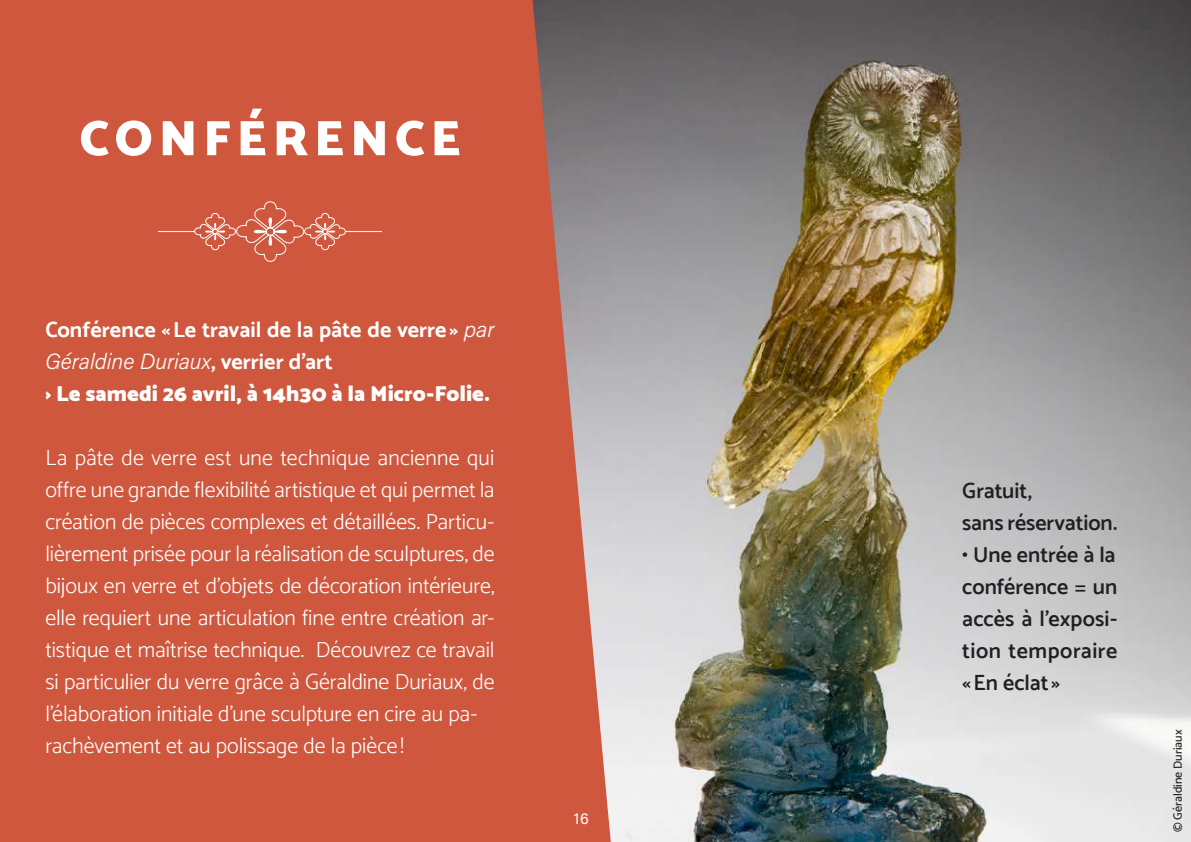
<style>
.page{position:relative;width:1191px;height:842px;background:#fff}
.page>*{position:absolute;margin:0;border:0;box-sizing:border-box;transform-origin:0 0}
.t1{font:900 50px "Catamaran";letter-spacing:.115em;color:#fff}
.t2{font:300 22px/32px "Catamaran";letter-spacing:-.005em;color:#fff}
.t3{font:600 22px/32px "Catamaran";color:#231f20}
.t4{font:700 22px "Catamaran";letter-spacing:-.005em;color:#fff}
.t5{font:900 22px "Catamaran";color:#fff}
.t6{font:22px "Acumin Variable Concept";letter-spacing:-.005em;color:#fff}
.t7{font:16px "Acumin Variable Concept";color:#fff}
.t8{font:500 12px "Catamaran";color:#231f20}
.s1{font-family:"Acumin Variable Concept";font-weight:400}
.s2{font-family:"Catamaran";font-weight:700}
</style>
<div class="page">
<img style="left:611px;top:0;width:580px;height:842px">
<div style="left:0;top:0;width:611px;height:842px;background:#cf573d"></div>
<svg style="left:194px;top:201px;width:152px;height:61px;background:#d46851"></svg>
<hr style="left:158px;top:231px;width:37px;height:1px;background:#fff">
<hr style="left:345px;top:231px;width:37px;height:1px;background:#fff">
<h1 class="t1" style="left:79px;top:109px;width:382px">CONFÉRENCE</h1>
<p class="t4" style="left:45px;top:317px;width:451px">Conférence «Le travail de la pâte de verre» <span class="s1">par</span></p>
<p class="t6" style="left:45px;top:346px;width:289px">Géraldine Duriaux<span class="s2">, verrier d’art</span></p>
<p class="t5" style="left:45px;top:381px;width:446px">› Le samedi 26 avril, à 14h30 à la Micro-Folie.</p>
<p class="t2" style="left:45px;top:442px;width:451px">La pâte de verre est une technique ancienne qui offre une grande flexibilité artistique et qui permet la création de pièces complexes et détaillées. Particu&shy;lièrement prisée pour la réalisation de sculptures, de bijoux en verre et d’objets de décoration intérieure, elle requiert une articulation fine entre création ar&shy;tistique et maîtrise technique. Découvrez ce travail si particulier du verre grâce à Géraldine Duriaux, de l’élaboration initiale d’une sculpture en cire au pa&shy;rachèvement et au polissage de la pièce !</p>
<p class="t7" style="left:574px;top:807px;width:16px">16</p>
<p class="t3" style="left:962px;top:475px;width:156px">Gratuit,<br>sans réservation.</p>
<p class="t3" style="left:962px;top:539px;width:156px;text-align:justify">• Une entrée à la conférence = un accès à l’exposi&shy;tion temporaire «En éclat»</p>
<p class="t8" style="left:1170px;top:832px;width:104px;rotate:-90deg">© Géraldine Duriaux</p>
</div>
